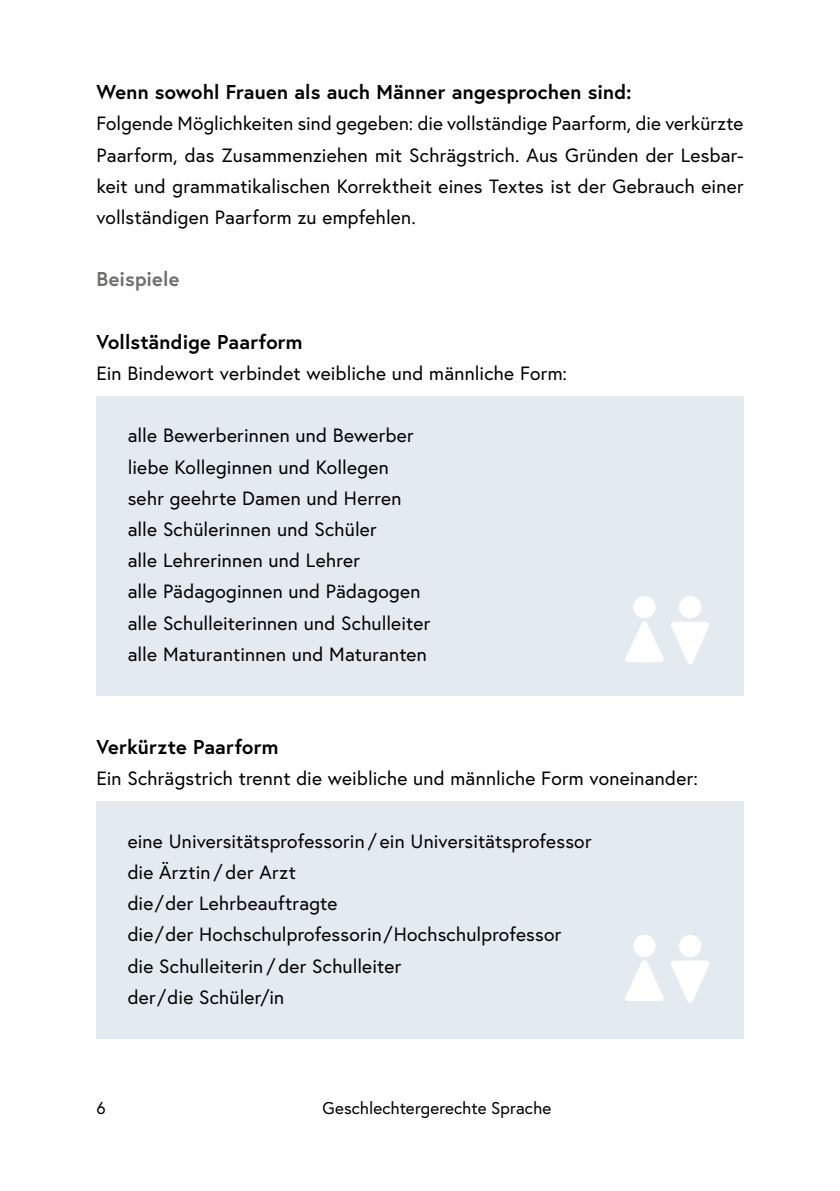
<style>
.page{position:relative;width:840px;height:1191px;background:#fff}
.page>*{position:absolute;margin:0;border:0;box-sizing:border-box;transform-origin:0 0}
.t1{font:700 20px "Europa Austria";letter-spacing:.01em;color:#000}
.t2{font:700 20px "Europa Austria";letter-spacing:.01em;color:#6f6f6e}
.t3{font:19.2px/31.2px "Europa Austria";letter-spacing:.01em;color:#000;text-align:justify}
.t4{font:17px "Europa Austria";letter-spacing:.005em;color:#000}
</style>
<div class="page">
<div style="left:96px;top:396px;width:647px;height:82px;background:#e4ebf0"></div>
<div style="left:96px;top:458px;width:647px;height:82px;background:#e4ebf0"></div>
<div style="left:96px;top:521px;width:647px;height:81px;background:#e4ebf0"></div>
<div style="left:96px;top:583px;width:647px;height:82px;background:#e4ebf0"></div>
<div style="left:96px;top:614px;width:647px;height:82px;background:#e4ebf0"></div>
<div style="left:96px;top:801px;width:647px;height:82px;background:#e4ebf0"></div>
<div style="left:96px;top:864px;width:647px;height:81px;background:#e4ebf0"></div>
<div style="left:96px;top:926px;width:647px;height:82px;background:#e4ebf0"></div>
<div style="left:96px;top:957px;width:647px;height:82px;background:#e4ebf0"></div>
<svg style="left:625px;top:621px;width:39px;height:41px"></svg>
<div style="left:633px;top:596px;width:22px;height:22px;background:#fff;border-radius:50%"></div>
<svg style="left:671px;top:596px;width:38px;height:68px"></svg>
<svg style="left:625px;top:960px;width:39px;height:41px"></svg>
<div style="left:633px;top:935px;width:22px;height:22px;background:#fff;border-radius:50%"></div>
<svg style="left:671px;top:935px;width:38px;height:68px"></svg>
<h2 class="t1" style="left:96px;top:79px;width:536px">Wenn sowohl Frauen als auch Männer angesprochen sind:</h2>
<p class="t3" style="left:96px;top:108px;width:648px">Folgende Möglichkeiten sind gegeben: die vollständige Paarform, die verkürzte Paarform, das Zusammenziehen mit Schrägstrich. Aus Gründen der Lesbar&shy;keit und grammatikalischen Korrektheit eines Textes ist der Gebrauch einer vollständigen Paarform zu empfehlen.</p>
<p class="t2" style="left:96px;top:266px;width:84px">Beispiele</p>
<h2 class="t1" style="left:96px;top:328px;width:208px">Vollständige Paarform</h2>
<p class="t3" style="left:96px;top:357px;width:471px">Ein Bindewort verbindet weibliche und männliche Form:</p>
<p class="t3" style="left:128px;top:420px;width:287px">alle Bewerberinnen und Bewerber</p>
<p class="t3" style="left:128px;top:451px;width:262px">liebe Kolleginnen und Kollegen</p>
<p class="t3" style="left:128px;top:482px;width:275px">sehr geehrte Damen und Herren</p>
<p class="t3" style="left:128px;top:513px;width:250px">alle Schülerinnen und Schüler</p>
<p class="t3" style="left:128px;top:544px;width:233px">alle Lehrerinnen und Lehrer</p>
<p class="t3" style="left:128px;top:575px;width:294px">alle Pädagoginnen und Pädagogen</p>
<p class="t3" style="left:128px;top:607px;width:304px">alle Schulleiterinnen und Schulleiter</p>
<p class="t3" style="left:128px;top:638px;width:300px">alle Maturantinnen und Maturanten</p>
<h2 class="t1" style="left:96px;top:733px;width:183px">Verkürzte Paarform</h2>
<p class="t3" style="left:96px;top:763px;width:602px">Ein Schrägstrich trennt die weibliche und männliche Form voneinander:</p>
<p class="t3" style="left:128px;top:825px;width:465px">eine Universitätsprofessorin / ein Universitätsprofessor</p>
<p class="t3" style="left:128px;top:856px;width:170px">die Ärztin / der Arzt</p>
<p class="t3" style="left:128px;top:887px;width:211px">die/der Lehrbeauftragte</p>
<p class="t3" style="left:128px;top:918px;width:435px">die/der Hochschulprofessorin/Hochschulprofessor</p>
<p class="t3" style="left:128px;top:950px;width:275px">die Schulleiterin / der Schulleiter</p>
<p class="t3" style="left:128px;top:981px;width:158px">der/die Schüler/in</p>
<p class="t4" style="left:96px;top:1096px;width:11px">6</p>
<p class="t4" style="left:322px;top:1096px;width:230px">Geschlechtergerechte Sprache</p>
</div>
